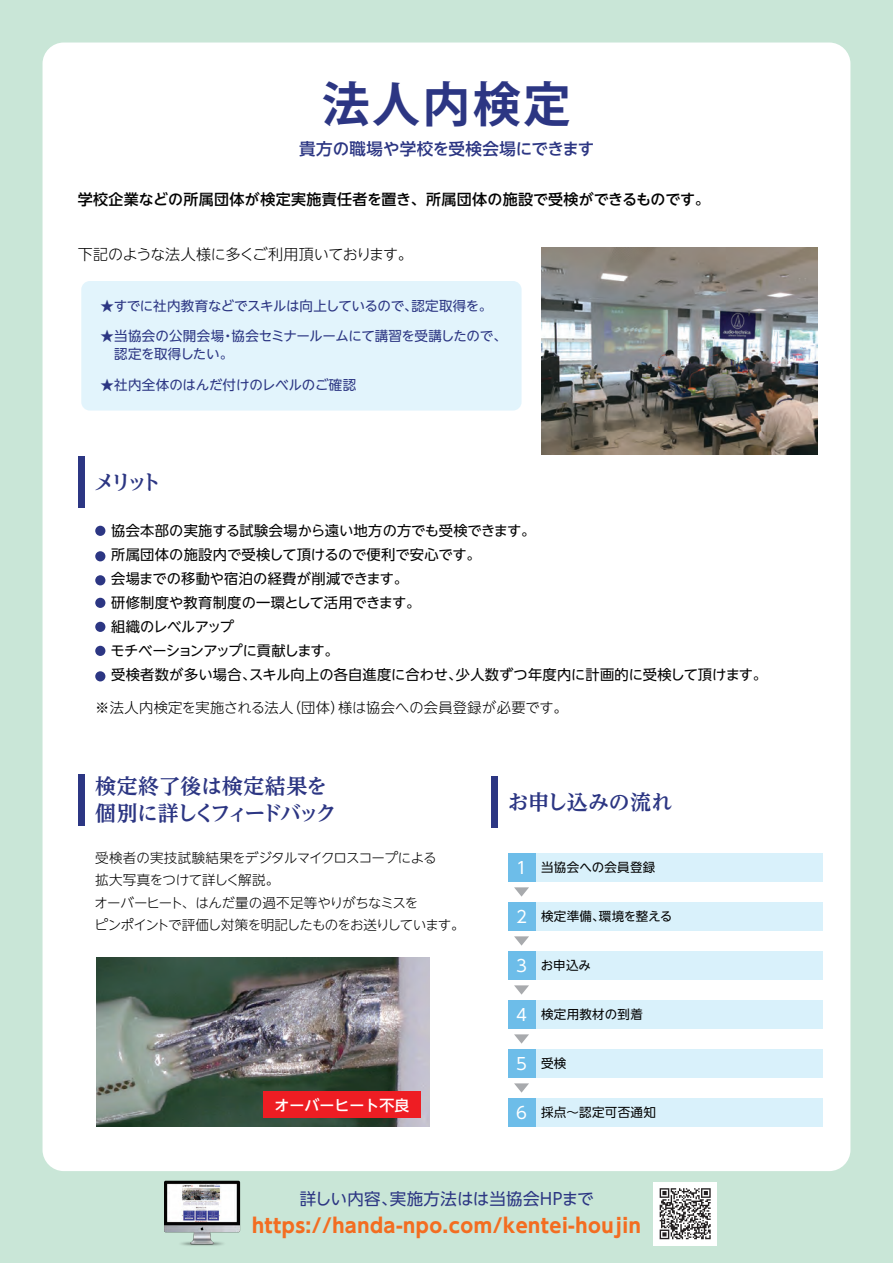
<style>
.page{position:relative;width:893px;height:1263px;background:#c9e6d7}
.page>*{position:absolute;margin:0;border:0;box-sizing:border-box;transform-origin:0 0}
.t1{font:700 48px "Koz Go Pr 6 N";letter-spacing:.05em;color:#2c3683}
.t2{font:700 21px/27px "UD Reimin Pro";letter-spacing:-.025em;color:#2c3683}
.t3{font:700 21px "UD Reimin Pro";letter-spacing:-.005em;color:#2c3683}
.t4{font:700 19.5px "UD Shin Go NT Pro";letter-spacing:.025em;color:#f36d21}
.t5{font:16.5px "UD Shin Go NT Pro";letter-spacing:-.005em;color:#2c3683}
.t6{font:500 16.5px "UD Shin Go NT Pro";letter-spacing:.01em;color:#2c3683}
.t7{font:500 15px "UD Shin Go NT Pro";letter-spacing:.015em;color:#030303}
.t8{font:300 15px "UD Shin Go NT Pro";letter-spacing:-.015em;color:#030303}
.t9{font:500 15px "UD Shin Go NT Pro";color:#fff}
.t10{font:14.25px/24px "UD Shin Go NT Pro";letter-spacing:.005em;color:#030303}
.t11{font:300 14.25px "UD Shin Go NT Pro";letter-spacing:.01em;color:#030303}
.t12{font:300 13.5px/22.5px "UD Shin Go NT Pro";letter-spacing:-.04em;color:#030303}
.t13{font:13.5px/18px "UD Shin Go NT Pro";letter-spacing:-.015em;color:#2c3683}
.t14{font:12.45px "UD Shin Go NT Pro";letter-spacing:.025em;color:#030303}
.t15{font:12.45px "UD Shin Go NT Pro";color:#030303}
.s1{font-size:16.5px;color:#fff}
</style>
<div class="page">
<div style="left:43px;top:43px;width:807px;height:1128px;background:#fff;border-radius:21px"></div>
<img style="left:164px;top:1180px;width:77px;height:66px">
<div style="left:653px;top:1182px;width:64px;height:63px;background:#fff"></div>
<svg style="left:660px;top:1188px;width:51px;height:51px"></svg>
<div style="left:81px;top:281px;width:441px;height:129px;background:#e2f4fc;border-radius:9px"></div>
<div style="left:508px;top:853px;width:314px;height:28px;background:#d9f1fb"></div>
<div style="left:508px;top:853px;width:28px;height:28px;background:#6dbde9"></div>
<div style="left:78px;top:456px;width:7px;height:51px;background:#2c3683"></div>
<div style="left:78px;top:775px;width:7px;height:51px;background:#2c3683"></div>
<div style="left:491px;top:776px;width:7px;height:51px;background:#2c3683"></div>
<div style="left:95px;top:526px;width:10px;height:10px;background:#2c3683;border-radius:50%"></div>
<div style="left:95px;top:551px;width:10px;height:10px;background:#2c3683;border-radius:50%"></div>
<div style="left:95px;top:575px;width:10px;height:10px;background:#2c3683;border-radius:50%"></div>
<div style="left:95px;top:598px;width:10px;height:10px;background:#2c3683;border-radius:50%"></div>
<div style="left:95px;top:622px;width:10px;height:10px;background:#2c3683;border-radius:50%"></div>
<div style="left:95px;top:646px;width:10px;height:10px;background:#2c3683;border-radius:50%"></div>
<div style="left:95px;top:671px;width:10px;height:10px;background:#2c3683;border-radius:50%"></div>
<div style="left:508px;top:902px;width:314px;height:28px;background:#d9f1fb"></div>
<div style="left:508px;top:902px;width:28px;height:28px;background:#6dbde9"></div>
<div style="left:508px;top:951px;width:314px;height:28px;background:#d9f1fb"></div>
<div style="left:508px;top:951px;width:28px;height:28px;background:#6dbde9"></div>
<div style="left:508px;top:1000px;width:314px;height:28px;background:#d9f1fb"></div>
<div style="left:508px;top:1000px;width:28px;height:28px;background:#6dbde9"></div>
<div style="left:508px;top:1049px;width:314px;height:28px;background:#d9f1fb"></div>
<div style="left:508px;top:1049px;width:28px;height:28px;background:#6dbde9"></div>
<div style="left:508px;top:1098px;width:314px;height:28px;background:#d9f1fb"></div>
<div style="left:508px;top:1098px;width:28px;height:28px;background:#6dbde9"></div>
<svg style="left:514px;top:887px;width:15px;height:10px"></svg>
<svg style="left:514px;top:936px;width:15px;height:10px"></svg>
<svg style="left:514px;top:985px;width:15px;height:10px"></svg>
<svg style="left:514px;top:1034px;width:15px;height:10px"></svg>
<svg style="left:514px;top:1083px;width:15px;height:10px"></svg>
<img style="left:541px;top:247px;width:276px;height:207px">
<img style="left:97px;top:957px;width:332px;height:169px">
<div style="left:263px;top:1091px;width:157px;height:26px;background:#ee1d23"></div>
<h1 class="t1" style="left:322px;top:78px;width:251px">法人内検定</h1>
<p class="t6" style="left:299px;top:135px;width:296px">貴方の職場や学校を受検会場にできます</p>
<p class="t7" style="left:78px;top:187px;width:634px">学校企業などの所属団体が検定実施責任者を置き、所属団体の施設で受検ができるものです。</p>
<p class="t8" style="left:78px;top:242px;width:337px">下記のような法人様に多くご利用頂いております。</p>
<p class="t13" style="left:100px;top:296px;width:394px">★すでに社内教育などでスキルは向上しているので、認定取得を。</p>
<p class="t13" style="left:100px;top:326px;width:408px">★当協会の公開会場・協会セミナールームにて講習を受講したので、　認定を取得したい。</p>
<p class="t13" style="left:100px;top:375px;width:257px">★社内全体のはんだ付けのレベルのご確認</p>
<h2 class="t2" style="left:94px;top:469px;width:69px">メリット</h2>
<p class="t10" style="left:111px;top:518px;width:658px">協会本部の実施する試験会場から遠い地方の方でも受検できます。<br>所属団体の施設内で受検して頂けるので便利で安心です。<br>会場までの移動や宿泊の経費が削減できます。<br>研修制度や教育制度の一環として活用できます。<br>組織のレベルアップ<br>モチベーションアップに貢献します。<br>受検者数が多い場合、スキル向上の各自進度に合わせ、少人数ずつ年度内に計画的に受検して頂けます。</p>
<p class="t11" style="left:95px;top:696px;width:474px">※法人内検定を実施される法人（団体）様は協会への会員登録が必要です。</p>
<h2 class="t2" style="left:95px;top:772px;width:243px">検定終了後は検定結果を個別に詳しくフィードバック</h2>
<p class="t12" style="left:95px;top:846px;width:372px">受検者の実技試験結果をデジタルマイクロスコープによる<br>拡大写真をつけて詳しく解説。<br>オーバーヒート、はんだ量の過不足等やりがちなミスを<br>ピンポイントで評価し対策を明記したものをお送りしています。</p>
<p class="t9" style="left:274px;top:1093px;width:136px">オーバーヒート不良</p>
<h2 class="t3" style="left:508px;top:784px;width:166px">お申し込みの流れ</h2>
<p class="t14" style="left:516px;top:857px;width:141px"><span class="s1">1</span> 当協会への会員登録</p>
<p class="t15" style="left:516px;top:906px;width:158px"><span class="s1">2</span> 検定準備、環境を整える</p>
<p class="t14" style="left:516px;top:955px;width:76px"><span class="s1">3</span> お申込み</p>
<p class="t14" style="left:516px;top:1004px;width:128px"><span class="s1">4</span> 検定用教材の到着</p>
<p class="t14" style="left:516px;top:1053px;width:52px"><span class="s1">5</span> 受検</p>
<p class="t14" style="left:516px;top:1102px;width:141px"><span class="s1">6</span> 採点～認定可否通知</p>
<p class="t5" style="left:300px;top:1185px;width:295px">詳しい内容、実施方法はは当協会ＨＰまで</p>
<h3 class="t4" style="left:252px;top:1210px;width:390px">https://handa-npo.com/kentei-houjin</h3>
</div>
